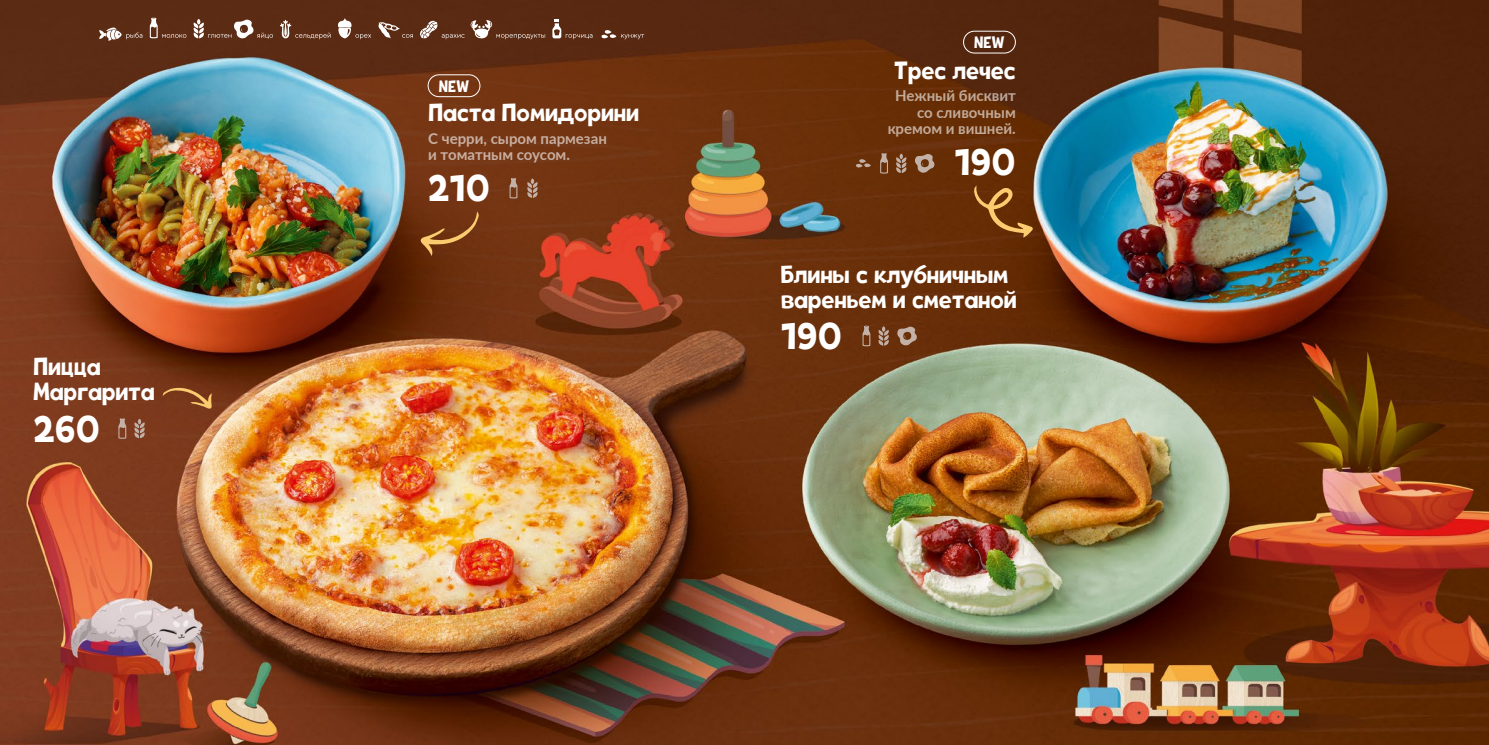
<style>
.page{position:relative;width:1489px;height:745px;background:#fff}
.page>*{position:absolute;margin:0;border:0;box-sizing:border-box;transform-origin:0 0}
.t1{font:37.5px "Tobi";color:#fff}
.t2{font:25px/25px "Tobi";color:#fff}
.t3{font:16.62px "Tobi";color:#fff}
.t4{font:700 15px/16.2px "Lato";color:#fff;text-align:right}
</style>
<div class="page">
<img style="left:0;top:0;width:1488px;height:744px">
<svg style="left:895px;top:153px;width:11px;height:20px"></svg>
<svg style="left:880px;top:153px;width:8px;height:21px"></svg>
<svg style="left:878px;top:326px;width:11px;height:19px"></svg>
<svg style="left:862px;top:325px;width:8px;height:21px"></svg>
<svg style="left:896px;top:326px;width:21px;height:19px"></svg>
<svg style="left:914px;top:154px;width:21px;height:19px"></svg>
<svg style="left:134px;top:418px;width:11px;height:20px"></svg>
<svg style="left:118px;top:418px;width:8px;height:20px"></svg>
<div style="left:963px;top:31px;width:52px;height:22px;border:1px solid #fff;border-radius:11px"></div>
<svg style="left:973px;top:185px;width:60px;height:52px;background:#824a18"></svg>
<svg style="left:99px;top:27px;width:43px;height:14px"></svg>
<svg style="left:150px;top:18px;width:36px;height:20px"></svg>
<svg style="left:193px;top:19px;width:80px;height:20px;background:#815c4a"></svg>
<svg style="left:280px;top:20px;width:51px;height:19px"></svg>
<svg style="left:337px;top:18px;width:34px;height:21px"></svg>
<svg style="left:378px;top:22px;width:35px;height:16px"></svg>
<svg style="left:419px;top:21px;width:45px;height:18px"></svg>
<svg style="left:470px;top:20px;width:75px;height:19px"></svg>
<svg style="left:552px;top:19px;width:40px;height:20px"></svg>
<svg style="left:601px;top:30px;width:43px;height:9px"></svg>
<svg style="left:855px;top:159px;width:15px;height:9px"></svg>
<svg style="left:420px;top:211px;width:59px;height:45px;background:#81461c"></svg>
<svg style="left:163px;top:386px;width:49px;height:22px"></svg>
<svg style="left:527px;top:178px;width:11px;height:20px"></svg>
<svg style="left:509px;top:178px;width:8px;height:20px"></svg>
<div style="left:428px;top:74px;width:52px;height:23px;border:1px solid #fff;border-radius:11px"></div>
<h2 class="t2" style="left:33px;top:354px;width:123px">Пицца<br>Маргарита</h2>
<h1 class="t1" style="left:33px;top:405px;width:68px">260</h1>
<p class="t3" style="left:439px;top:75px;width:32px">NEW</p>
<h2 class="t2" style="left:428px;top:100px;width:212px">Паста Помидорини</h2>
<p class="t4" style="left:428px;top:130px;width:180px;text-align:left">С черри, сыром пармезан и томатным соусом.</p>
<h1 class="t1" style="left:428px;top:165px;width:64px">210</h1>
<p class="t3" style="left:974px;top:32px;width:32px">NEW</p>
<h2 class="t2" style="left:894px;top:58px;width:123px">Трес лечес</h2>
<p class="t4" style="left:887px;top:87px;width:130px">Нежный бисквит со сливочным кремом и вишней.</p>
<h1 class="t1" style="left:954px;top:139px;width:63px">190</h1>
<h2 class="t2" style="left:780px;top:262px;width:237px">Блины с клубничным вареньем и сметаной</h2>
<h1 class="t1" style="left:780px;top:313px;width:63px">190</h1>
</div>
